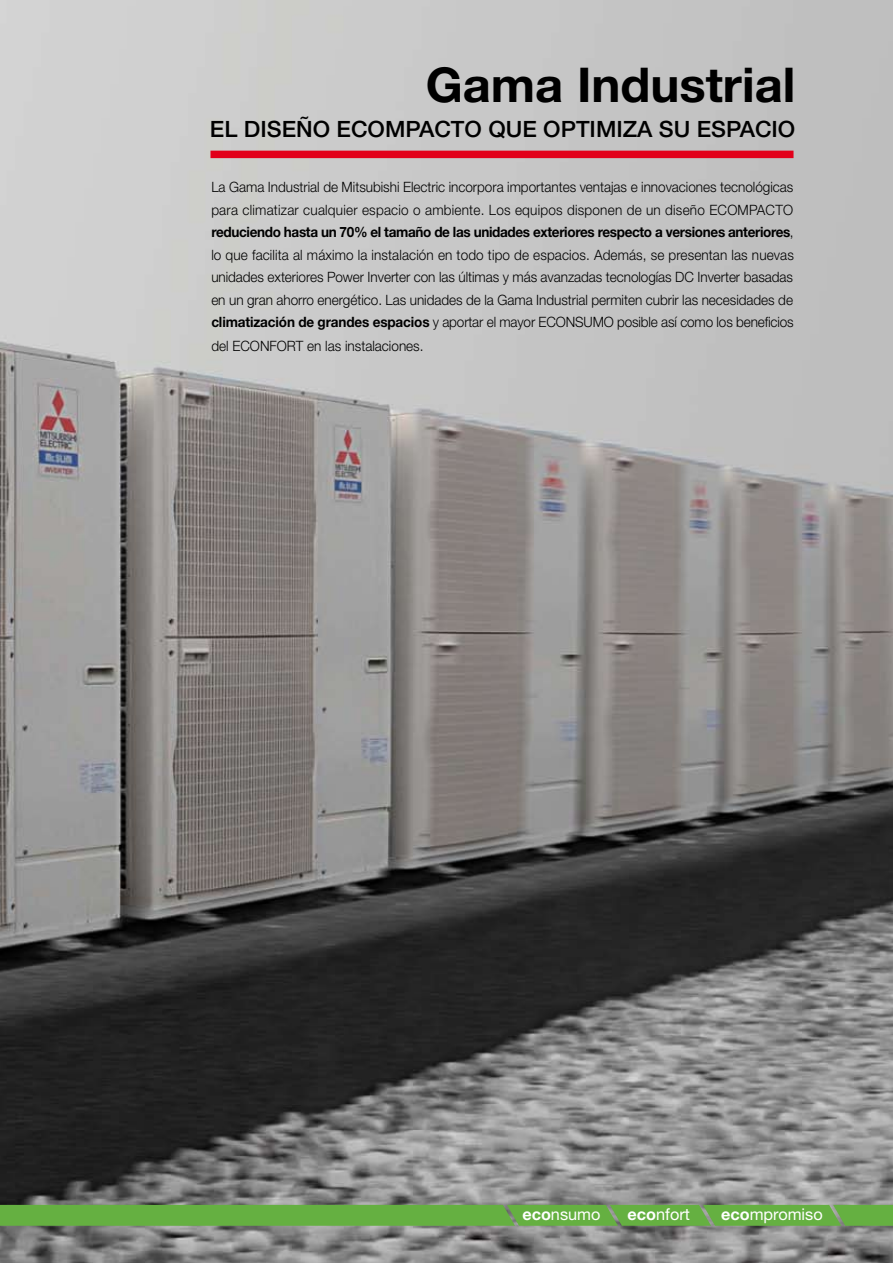
<style>
.page{position:relative;width:893px;height:1263px;background:#fff}
.page>*{position:absolute;margin:0;border:0;box-sizing:border-box;transform-origin:0 0}
.t1{font:700 48px "Helvetica Neue";color:#000}
.t2{font:500 22.5px "Helvetica Neue";color:#000}
.t3{font:16.35px "Helvetica Neue";color:#fff}
.t4{font:300 14.25px/22.5px "Helvetica Neue";letter-spacing:-.01em;color:#000;text-align:justify;scale:.95 1}
.s1{font-weight:700}
</style>
<div class="page">
<img style="left:0;top:0;width:893px;height:1263px">
<div style="left:210px;top:151px;width:583px;height:7px;background:#e2001a"></div>
<div style="left:0;top:1205px;width:893px;height:21px;background:#65b041"></div>
<h1 class="t1" style="left:426px;top:55px;width:371px">Gama Industrial</h1>
<h2 class="t2" style="left:210px;top:115px;width:587px">EL DISEÑO ECOMPACTO QUE OPTIMIZA SU ESPACIO</h2>
<p class="t4" style="left:211px;top:175px;width:615px">La Gama Industrial de Mitsubishi Electric incorpora importantes ventajas e innovaciones tecnológicas para climatizar cualquier espacio o ambiente. Los equipos disponen de un diseño ECOMPACTO <span class="s1">reduciendo hasta un 70% el tamaño de las unidades exteriores respecto a versiones anteriores</span>, lo que facilita al máximo la instalación en todo tipo de espacios. Además, se presentan las nuevas unidades exteriores Power Inverter con las últimas y más avanzadas tecnologías DC Inverter basadas en un gran ahorro energético. Las unidades de la Gama Industrial permiten cubrir las necesidades de <span class="s1">climatización de grandes espacios</span> y aportar el mayor ECONSUMO posible así como los beneficios</p>
<p class="t4" style="left:211px;top:334px;width:225px">del ECONFORT en las instalaciones.</p>
<p class="t3" style="left:522px;top:1204px;width:80px"><span class="s1">eco</span>nsumo</p>
<p class="t3" style="left:628px;top:1204px;width:64px"><span class="s1">eco</span>nfort</p>
<p class="t3" style="left:721px;top:1204px;width:103px"><span class="s1">eco</span>mpromiso</p>
</div>
